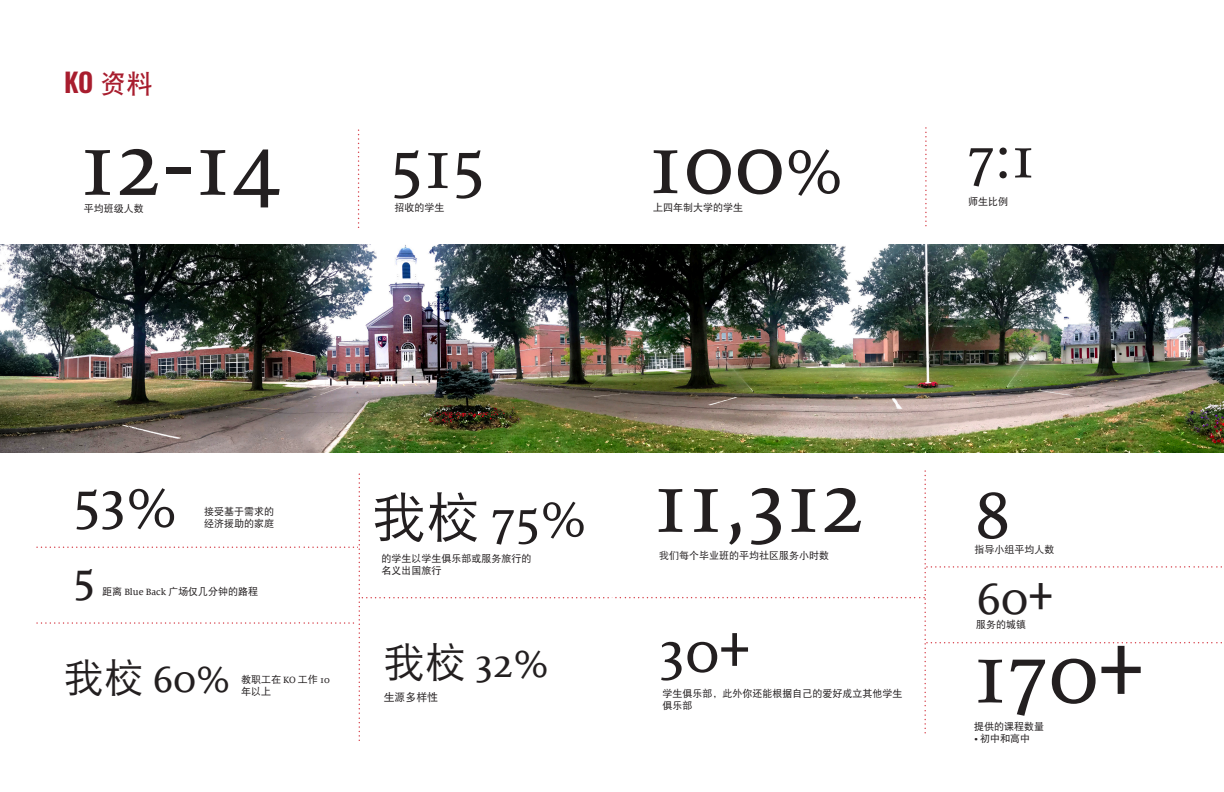
<style>
.page{position:relative;width:1224px;height:792px;background:#fff}
.page>*{position:absolute;margin:0;border:0;box-sizing:border-box;transform-origin:0 0}
.t1{font:92px "Milo Serif Web W04 Text";color:#231f20}
.t2{font:88px "Milo Serif Web W04 Text";color:#231f20}
.t3{font:72px "Milo Serif Web W04 Text";color:#231f20}
.t4{font:60px "Milo Serif Web W04 Text";color:#231f20}
.t5{font:54px "Milo Serif Web W04 Text";color:#231f20}
.t6{font:48px "Milo Serif Web W04 Text";color:#231f20}
.t7{font:41.4px "Milo Serif Web W04 Text";color:#231f20}
.t8{font:40px "Milo Serif Web W04 Text";color:#231f20}
.t9{font:600 26.4px "Oswald";color:#a81d2e}
.t10{font:10.9px "DF Hei W5";color:#231f20}
.t11{font:10px/12px "DF Hei W5";color:#231f20}
.s1{font-family:"DF Hei W7";font-weight:400}
.s2{font-size:68px}
.s3{font-family:"Milo Serif Web W04 Text"}
.s4{font-family:"DF Hei W5"}
</style>
<div class="page">
<svg style="left:358px;top:129px;width:1px;height:99px"></svg>
<svg style="left:925px;top:127px;width:2px;height:99px"></svg>
<img style="left:0;top:244px;width:1224px;height:209px">
<svg style="left:36px;top:470px;width:1186px;height:271px"></svg>
<p class="t9" style="left:64px;top:69px;width:90px">KO <span class="s1">资料</span></p>
<p class="t1" style="left:79px;top:114px;width:205px">12-14</p>
<p class="t11" style="left:84px;top:202px;width:61px">平均班级人数</p>
<p class="t3" style="left:391px;top:125px;width:96px">515</p>
<p class="t11" style="left:395px;top:201px;width:51px">招收的学生</p>
<p class="t2" style="left:648px;top:116px;width:197px">100<span class="s2">%</span></p>
<p class="t11" style="left:653px;top:201px;width:91px">上四年制大学的学生</p>
<p class="t4" style="left:968px;top:125px;width:69px">7:1</p>
<p class="t11" style="left:968px;top:196px;width:41px">师生比例</p>
<p class="t4" style="left:73px;top:468px;width:105px">53%</p>
<p class="t11" style="left:204px;top:505px;width:71px">接受基于需求的</p>
<p class="t11" style="left:204px;top:517px;width:71px">经济援助的家庭</p>
<p class="t6" style="left:73px;top:552px;width:23px">5</p>
<p class="t11" style="left:102px;top:585px;width:157px">距离 <span class="s3">Blue Back</span> 广场仅几分钟的路程</p>
<p class="t8" style="left:64px;top:657px;width:168px"><span class="s4">我校</span> 60%</p>
<p class="t11" style="left:241px;top:673px;width:90px">教职工在 <span class="s3">KO</span> 工作 <span class="s3">10</span>年以上</p>
<p class="t5" style="left:372px;top:489px;width:216px"><span class="s4">我校</span> 75%</p>
<p class="t11" style="left:382px;top:553px;width:151px">的学生以学生俱乐部或服务旅行的名义出国旅行</p>
<p class="t7" style="left:384px;top:640px;width:167px"><span class="s4">我校</span> 32%</p>
<p class="t10" style="left:384px;top:692px;width:56px">生源多样性</p>
<p class="t2" style="left:653px;top:454px;width:213px">11,312</p>
<p class="t11" style="left:659px;top:550px;width:171px">我们每个毕业班的平均社区服务小时数</p>
<p class="t4" style="left:659px;top:619px;width:93px">30<span class="s4">+</span></p>
<p class="t11" style="left:662px;top:688px;width:241px">学生俱乐部，此外你还能根据自己的爱好成立其他学生俱乐部</p>
<p class="t3" style="left:975px;top:475px;width:37px">8</p>
<p class="t11" style="left:974px;top:543px;width:82px">指导小组平均人数</p>
<p class="t6" style="left:976px;top:571px;width:79px">60<span class="s4">+</span></p>
<p class="t11" style="left:976px;top:618px;width:51px">服务的城镇</p>
<p class="t2" style="left:973px;top:625px;width:173px">170<span class="s4">+</span></p>
<p class="t11" style="left:974px;top:721px;width:72px">提供的课程数量</p>
<p class="t11" style="left:974px;top:733px;width:58px"><span class="s3">•</span> 初中和高中</p>
</div>
